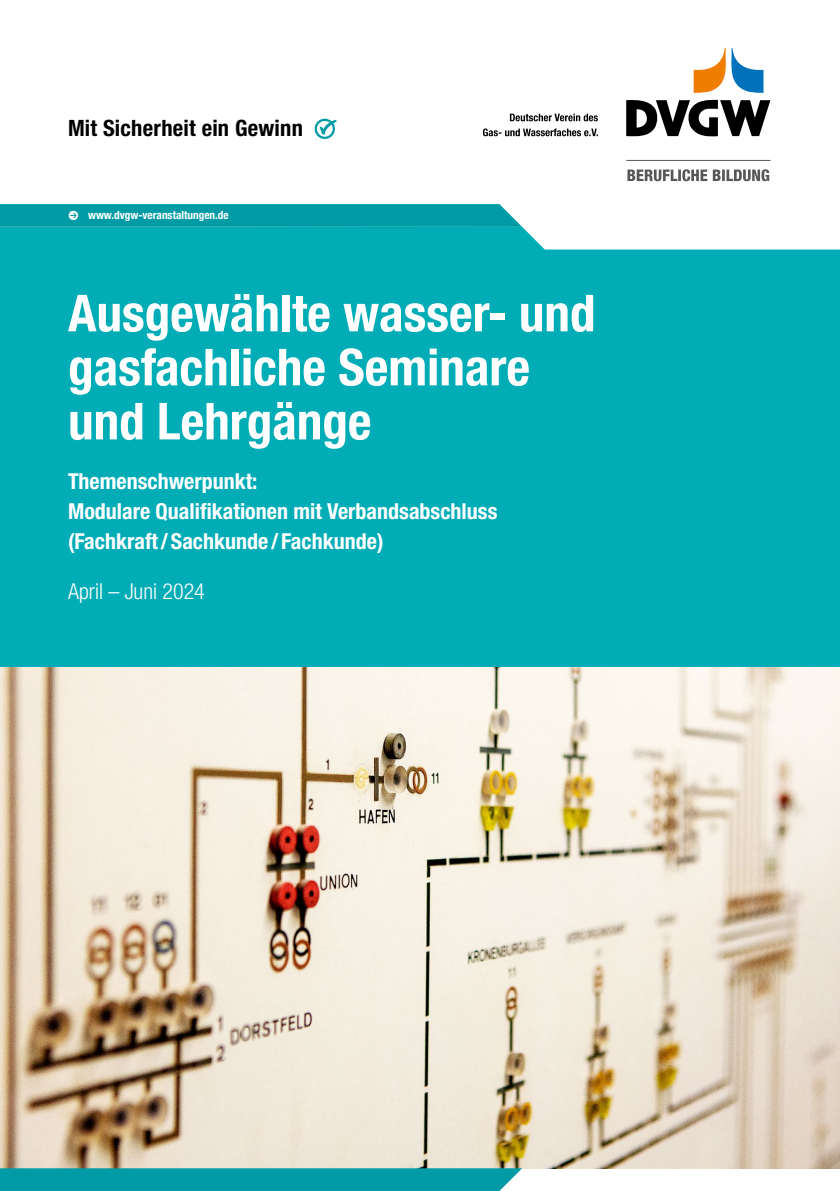
<style>
.page{position:relative;width:840px;height:1191px;background:#fff}
.page>*{position:absolute;margin:0;border:0;box-sizing:border-box;transform-origin:0 0}
.t1{font:700 condensed 51px/54px "Helvetica Neue LT Pro";color:#fff}
.t2{font:700 condensed 22.6px "Helvetica Neue LT Pro";letter-spacing:.01em;color:#000}
.t3{font:700 condensed 22px/30px "Helvetica Neue LT Pro";color:#fff}
.t4{font:300 condensed 22px "Helvetica Neue LT Pro";color:#fff}
.t5{font:700 condensed 11.2px "Helvetica Neue LT Pro";color:#fff}
</style>
<div class="page">
<img style="left:0;top:667px;width:839px;height:501px">
<div style="left:0;top:1168px;width:522px;height:23px;background:#009ba4"></div>
<svg style="left:0;top:204px;width:522px;height:23px;background:#079ea6"></svg>
<svg style="left:627px;top:169px;width:141px;height:12px"></svg>
<svg style="left:693px;top:48px;width:70px;height:45px"></svg>
<svg style="left:626px;top:100px;width:144px;height:37px"></svg>
<hr style="left:626px;top:160px;width:144px;height:1px;background:#575756">
<svg style="left:482px;top:128px;width:115px;height:8px"></svg>
<svg style="left:509px;top:114px;width:88px;height:7px"></svg>
<svg style="left:314px;top:119px;width:22px;height:20px"></svg>
<div style="left:0;top:227px;width:839px;height:440px;background:#00adb7"></div>
<p class="t2" style="left:68px;top:114px;width:236px">Mit Sicherheit ein Gewinn</p>
<p class="t5" style="left:68px;top:208px;width:162px">● www.dvgw-veranstaltungen.de</p>
<h1 class="t1" style="left:68px;top:285px;width:528px">Ausgewählte wasser- und gasfachliche Seminare und Lehrgänge</h1>
<p class="t3" style="left:68px;top:466px;width:430px">Themenschwerpunkt:<br>Modulare Qualifikationen mit Verbandsabschluss (Fachkraft/Sachkunde / Fachkunde)</p>
<p class="t4" style="left:68px;top:578px;width:138px">April – Juni 2024</p>
</div>
